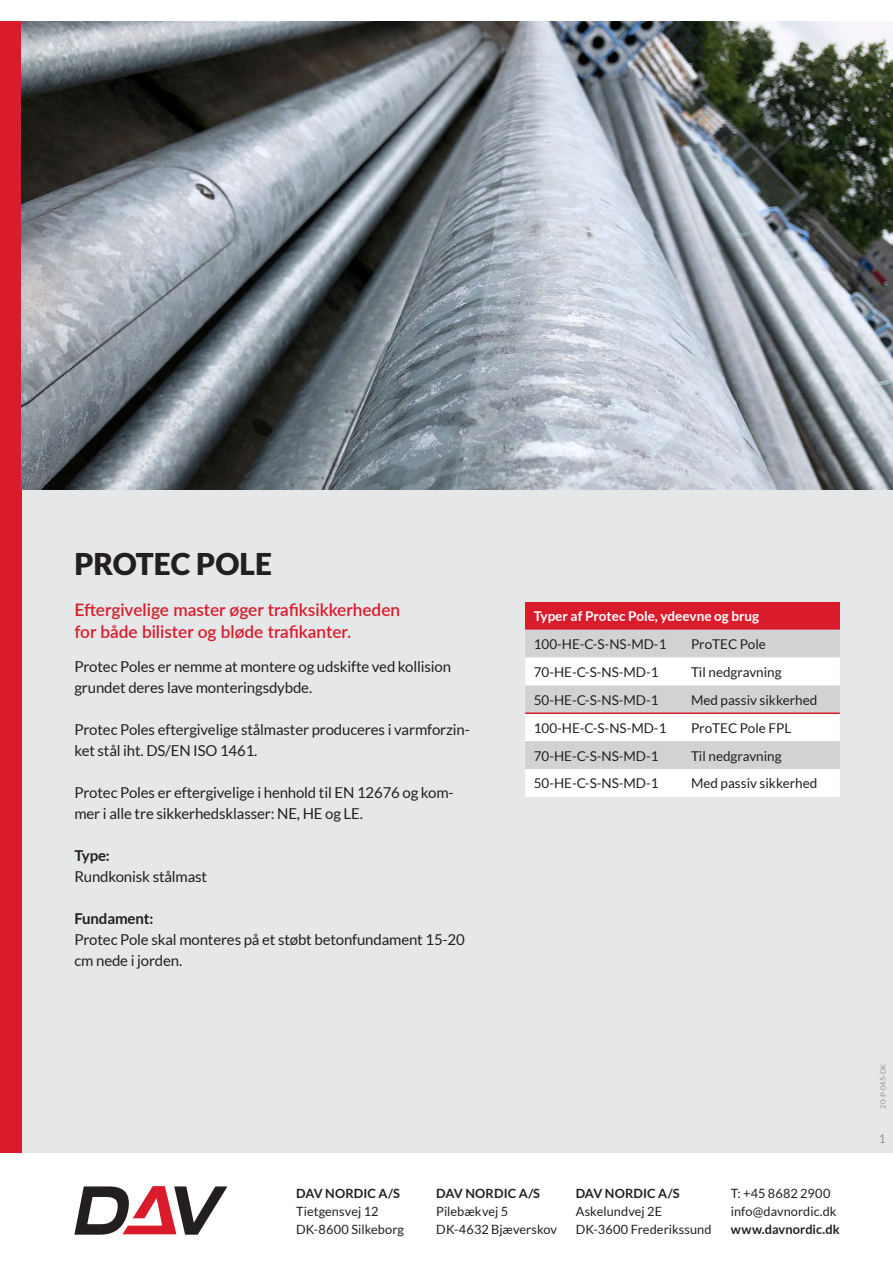
<style>
.page{position:relative;width:893px;height:1263px;background:#fff}
.page>*{position:absolute;margin:0;border:0;box-sizing:border-box;transform-origin:0 0}
.t1{font:900 30px "Lato";color:#231f20}
.t2{font:600 17.25px/22.5px "Lato";color:#da1b2b}
.t3{font:15px/21px "Lato";letter-spacing:-.01em;color:#231f20}
.t4{font:700 15px "Lato";letter-spacing:-.01em;color:#231f20}
.t5{font:13.5px "Lato";color:#231f20}
.t6{font:700 13.5px "Lato";color:#fff}
.t7{font:12.75px/18px "Lato";letter-spacing:.005em;color:#231f20}
.t8{font:700 12.75px "Lato";letter-spacing:.005em;color:#231f20}
.t9{font:12px "Lato";color:#939598}
.t10{font:7.5px "Lato";color:#939598}
</style>
<div class="page">
<div style="left:0;top:21px;width:893px;height:1131px;background:#e6e7e9"></div>
<div style="left:0;top:21px;width:21px;height:1131px;background:#da1b2b"></div>
<svg style="left:74px;top:1186px;width:153px;height:49px"></svg>
<img style="left:21px;top:21px;width:872px;height:468px">
<div style="left:525px;top:602px;width:315px;height:28px;background:#da1b2b"></div>
<svg style="left:525px;top:630px;width:315px;height:167px;background:#e8e8e9"></svg>
<hr style="left:525px;top:712px;width:157px;height:2px;background:#da1b2b">
<hr style="left:682px;top:712px;width:158px;height:2px;background:#da1b2b">
<h1 class="t1" style="left:74px;top:547px;width:199px">PROTEC POLE</h1>
<p class="t2" style="left:74px;top:597px;width:327px">Eftergivelige master øger trafiksikkerheden for både bilister og bløde trafikanter.</p>
<p class="t3" style="left:74px;top:657px;width:378px">Protec Poles er nemme at montere og udskifte ved kollision grundet deres lave monteringsdybde.</p>
<p class="t3" style="left:74px;top:720px;width:397px">Protec Poles eftergivelige stålmaster produceres i varmforzin&shy;ket stål iht. DS/EN ISO 1461.</p>
<p class="t3" style="left:74px;top:783px;width:381px">Protec Poles er eftergivelige i henhold til EN 12676 og kom&shy;mer i alle tre sikkerhedsklasser: NE, HE og LE.</p>
<p class="t4" style="left:74px;top:850px;width:37px">Type:</p>
<p class="t3" style="left:74px;top:867px;width:134px">Rundkonisk stålmast</p>
<p class="t4" style="left:74px;top:913px;width:80px">Fundament:</p>
<p class="t3" style="left:74px;top:930px;width:392px">Protec Pole skal monteres på et støbt betonfundament 15-20 cm nede i jorden.</p>
<p class="t6" style="left:534px;top:611px;width:227px">Typer af Protec Pole, ydeevne og brug</p>
<p class="t5" style="left:534px;top:639px;width:134px">100-HE-C-S-NS-MD-1</p>
<p class="t5" style="left:691px;top:639px;width:76px">ProTEC Pole</p>
<p class="t5" style="left:534px;top:667px;width:126px">70-HE-C-S-NS-MD-1</p>
<p class="t5" style="left:691px;top:667px;width:92px">Til nedgravning</p>
<p class="t5" style="left:534px;top:695px;width:126px">50-HE-C-S-NS-MD-1</p>
<p class="t5" style="left:691px;top:695px;width:128px">Med passiv sikkerhed</p>
<p class="t5" style="left:534px;top:722px;width:134px">100-HE-C-S-NS-MD-1</p>
<p class="t5" style="left:691px;top:722px;width:102px">ProTEC Pole FPL</p>
<p class="t5" style="left:534px;top:750px;width:126px">70-HE-C-S-NS-MD-1</p>
<p class="t5" style="left:691px;top:750px;width:92px">Til nedgravning</p>
<p class="t5" style="left:534px;top:778px;width:126px">50-HE-C-S-NS-MD-1</p>
<p class="t5" style="left:691px;top:778px;width:128px">Med passiv sikkerhed</p>
<p class="t8" style="left:296px;top:1186px;width:105px">DAV NORDIC A/S</p>
<p class="t7" style="left:296px;top:1203px;width:110px">Tietgensvej 12<br>DK-8600 Silkeborg</p>
<p class="t8" style="left:436px;top:1186px;width:105px">DAV NORDIC A/S</p>
<p class="t7" style="left:436px;top:1203px;width:122px">Pilebækvej 5<br>DK-4632 Bjæverskov</p>
<p class="t8" style="left:576px;top:1186px;width:105px">DAV NORDIC A/S</p>
<p class="t7" style="left:576px;top:1203px;width:137px">Askelundvej 2E<br>DK-3600 Frederikssund</p>
<p class="t7" style="left:731px;top:1185px;width:107px">T: +45 8682 2900 info@davnordic.dk</p>
<p class="t8" style="left:731px;top:1222px;width:110px">www.davnordic.dk</p>
<p class="t10" style="left:880px;top:1108px;width:46px;rotate:-90deg">20-P-045-DK</p>
<p class="t9" style="left:879px;top:1134px;width:8px">1</p>
</div>
